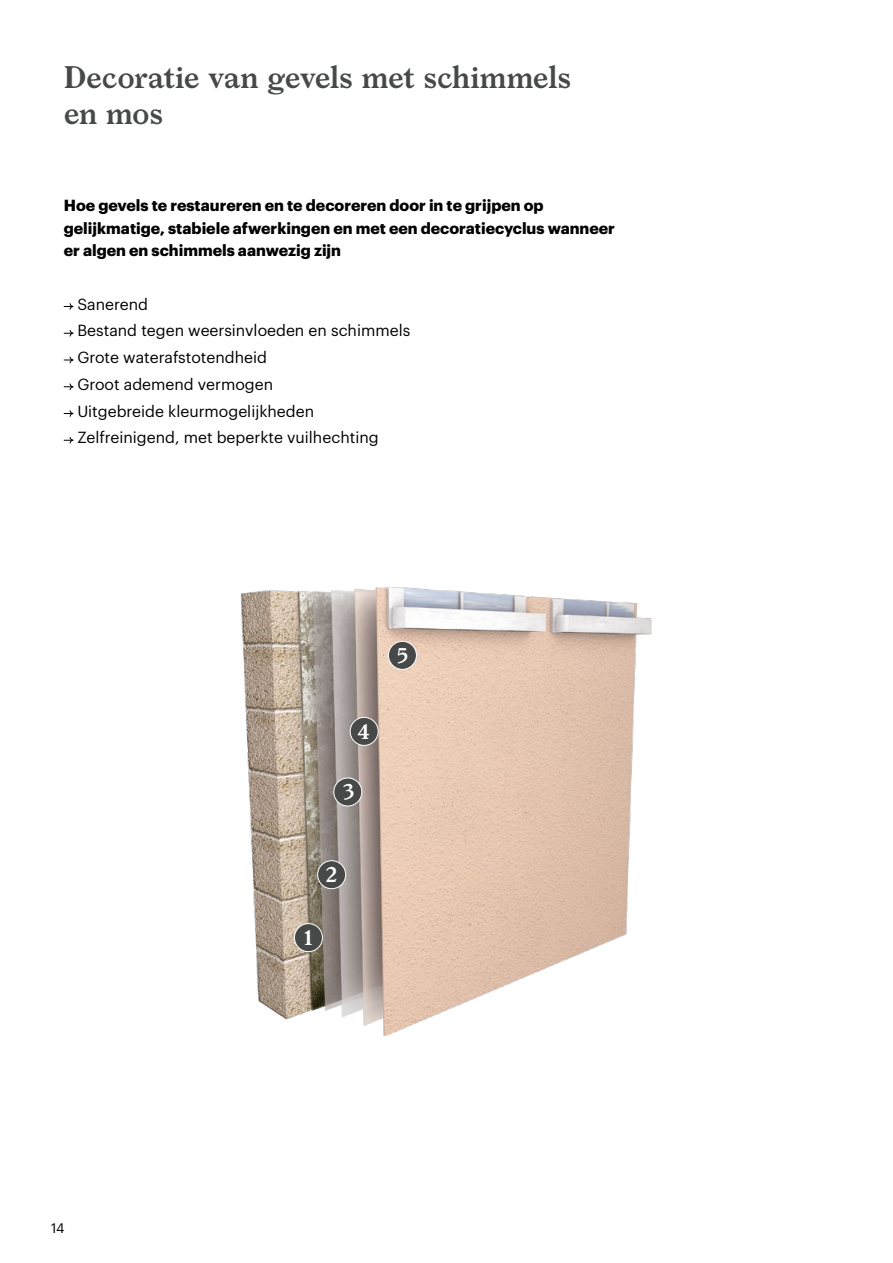
<style>
.page{position:relative;width:893px;height:1263px;background:#fff}
.page>*{position:absolute;margin:0;border:0;box-sizing:border-box;transform-origin:0 0}
.t1{font:600 30px/36px "Larish Neue";letter-spacing:-.015em;color:#474949}
.t2{font:600 20.55px "Larish Neue";color:#fff}
.t3{font:700 condensed 16.35px "Univers LT Std";color:#fff}
.t4{font:15.75px/26.7px "Graphik";color:#000}
.t5{font:700 15.75px/22.5px "Graphik";color:#000}
.t6{font:13.5px "Graphik";color:#000}
</style>
<div class="page">
<svg style="left:64px;top:303px;width:10px;height:7px"></svg>
<svg style="left:64px;top:330px;width:10px;height:7px"></svg>
<svg style="left:64px;top:356px;width:10px;height:8px"></svg>
<svg style="left:64px;top:383px;width:10px;height:7px"></svg>
<svg style="left:64px;top:410px;width:10px;height:7px"></svg>
<svg style="left:64px;top:437px;width:10px;height:7px"></svg>
<img style="left:240px;top:587px;width:412px;height:450px">
<div style="left:334px;top:778px;width:28px;height:28px;background:#474949;border-radius:50%"></div>
<div style="left:333px;top:777px;width:29px;height:29px;border:1px solid #fff;border-radius:50%"></div>
<div style="left:350px;top:717px;width:28px;height:28px;background:#474949;border-radius:50%"></div>
<div style="left:350px;top:717px;width:29px;height:29px;border:1px solid #fff;border-radius:50%"></div>
<div style="left:294px;top:924px;width:28px;height:28px;background:#474949;border-radius:50%"></div>
<div style="left:294px;top:923px;width:29px;height:29px;border:1px solid #fff;border-radius:50%"></div>
<div style="left:388px;top:641px;width:28px;height:28px;background:#474949;border-radius:50%"></div>
<div style="left:388px;top:641px;width:29px;height:29px;border:1px solid #fff;border-radius:50%"></div>
<div style="left:318px;top:861px;width:28px;height:28px;background:#474949;border-radius:50%"></div>
<div style="left:317px;top:860px;width:29px;height:29px;border:1px solid #fff;border-radius:50%"></div>
<h1 class="t1" style="left:64px;top:56px;width:509px">Decoratie van gevels met schimmels en mos</h1>
<p class="t5" style="left:64px;top:193px;width:553px">Hoe gevels te restaureren en te decoreren door in te grijpen op gelijkmatige, stabiele afwerkingen en met een decoratiecyclus wanneer er algen en schimmels aanwezig zijn</p>
<p class="t4" style="left:77px;top:289px;width:334px">Sanerend<br>Bestand tegen weersinvloeden en schimmels<br>Grote waterafstotendheid<br>Groot ademend vermogen<br>Uitgebreide kleurmogelijkheden<br>Zelfreinigend, met beperkte vuilhechting</p>
<p class="t6" style="left:51px;top:1218px;width:15px">14</p>
<h2 class="t2" style="left:357px;top:715px;width:14px">4</h2>
<p class="t3" style="left:361px;top:721px;width:9px">4</p>
<h2 class="t2" style="left:343px;top:776px;width:13px">3</h2>
<p class="t3" style="left:345px;top:782px;width:9px">3</p>
<h2 class="t2" style="left:326px;top:859px;width:13px">2</h2>
<p class="t3" style="left:327px;top:865px;width:9px">2</p>
<h2 class="t2" style="left:304px;top:921px;width:11px">1</h2>
<p class="t3" style="left:305px;top:928px;width:9px">1</p>
<h2 class="t2" style="left:397px;top:639px;width:13px">5</h2>
<p class="t3" style="left:399px;top:646px;width:9px">5</p>
</div>
